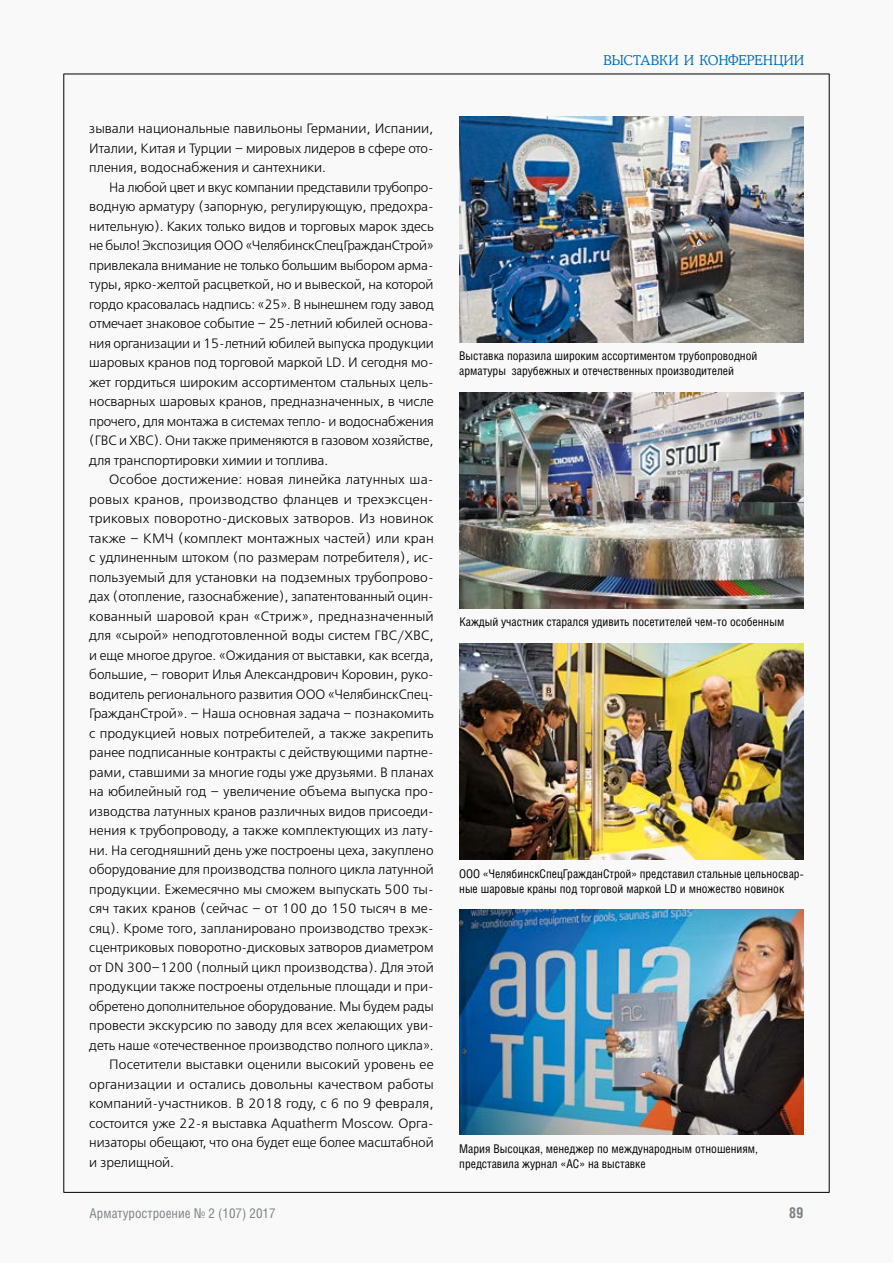
<style>
.page{position:relative;width:893px;height:1263px;background:#f9f9f9}
.page>*{position:absolute;margin:0;border:0;box-sizing:border-box;transform-origin:0 0}
.t1{font:700 15px "Helios Cond";color:#7c8386}
.t2{font:13.5px/19.5px "Free Set Light C";color:#000;text-align:justify}
.t3{font:13.5px "Helios Cond";color:#7c8386}
.t4{font:13.5px "Osvald Light C";letter-spacing:.015em;color:#006fb9}
.t5{font:12px/15px "Helios Cond";color:#000}
</style>
<div class="page">
<img style="left:459px;top:117px;width:345px;height:225px">
<img style="left:459px;top:392px;width:345px;height:216px">
<img style="left:459px;top:643px;width:345px;height:216px">
<img style="left:459px;top:909px;width:345px;height:226px">
<hr style="left:64px;top:74px;width:1px;height:1118px;background:#000">
<hr style="left:829px;top:74px;width:1px;height:1118px;background:#000">
<hr style="left:64px;top:74px;width:765px;height:1px;background:#000">
<hr style="left:64px;top:1192px;width:765px;height:1px;background:#000">
<p class="t2" style="left:89px;top:120px;width:346px">зывали национальные павильоны Германии, Испании, Италии, Китая и Турции – мировых лидеров в сфере ото&shy;пления, водоснабжения и сантехники.</p>
<p class="t2" style="left:89px;top:178px;width:346px;text-indent:20px">На любой цвет и вкус компании представили трубопро&shy;водную арматуру (запорную, регулирующую, предохра&shy;нительную). Каких только видов и торговых марок здесь не было! Экспозиция ООО «ЧелябинскСпецГражданСтрой» привлекала внимание не только большим выбором арма&shy;туры, ярко-желтой расцветкой, но и вывеской, на которой гордо красовалась надпись: «25». В нынешнем году завод отмечает знаковое событие – 25-летний юбилей основа&shy;ния организации и 15-летний юбилей выпуска продукции шаровых кранов под торговой маркой LD. И сегодня мо&shy;жет гордиться широким ассортиментом стальных цель&shy;носварных шаровых кранов, предназначенных, в числе прочего, для монтажа в системах тепло- и водоснабжения (ГВС и ХВС). Они также применяются в газовом хозяйстве, для транспортировки химии и топлива.</p>
<p class="t2" style="left:109px;top:471px;width:326px">Особое достижение: новая линейка латунных ша-</p>
<p class="t2" style="left:89px;top:490px;width:346px">ровых кранов, производство фланцев и трехэксцен-</p>
<p class="t2" style="left:89px;top:510px;width:346px">триковых поворотно-дисковых затворов. Из новинок</p>
<p class="t2" style="left:89px;top:529px;width:346px">также – КМЧ (комплект монтажных частей) или кран</p>
<p class="t2" style="left:89px;top:549px;width:346px">с удлиненным штоком (по размерам потребителя), ис-</p>
<p class="t2" style="left:89px;top:568px;width:346px">пользуемый для установки на подземных трубопрово-</p>
<p class="t2" style="left:89px;top:588px;width:346px">дах (отопление, газоснабжение), запатентованный оцин-</p>
<p class="t2" style="left:89px;top:607px;width:346px">кованный шаровой кран «Стриж», предназначенный</p>
<p class="t2" style="left:89px;top:627px;width:346px">для «сырой» неподготовленной воды систем ГВС/ХВС,</p>
<p class="t2" style="left:89px;top:646px;width:346px">и еще многое другое. «Ожидания от выставки, как всегда,</p>
<p class="t2" style="left:89px;top:666px;width:346px">большие, – говорит Илья Александрович Коровин, руко-</p>
<p class="t2" style="left:89px;top:685px;width:346px">водитель регионального развития ООО «ЧелябинскСпец-</p>
<p class="t2" style="left:89px;top:705px;width:346px">ГражданСтрой». – Наша основная задача – познакомить</p>
<p class="t2" style="left:89px;top:724px;width:346px">с продукцией новых потребителей, а также закрепить</p>
<p class="t2" style="left:89px;top:744px;width:346px">ранее подписанные контракты с действующими партне-</p>
<p class="t2" style="left:89px;top:763px;width:346px">рами, ставшими за многие годы уже друзьями. В планах</p>
<p class="t2" style="left:89px;top:783px;width:346px">на юбилейный год – увеличение объема выпуска про-</p>
<p class="t2" style="left:89px;top:802px;width:346px">изводства латунных кранов различных видов присоеди-</p>
<p class="t2" style="left:89px;top:822px;width:346px">нения к трубопроводу, а также комплектующих из лату-</p>
<p class="t2" style="left:89px;top:841px;width:346px">ни. На сегодняшний день уже построены цеха, закуплено</p>
<p class="t2" style="left:89px;top:861px;width:346px">оборудование для производства полного цикла латунной</p>
<p class="t2" style="left:89px;top:880px;width:346px">продукции. Ежемесячно мы сможем выпускать 500 ты-</p>
<p class="t2" style="left:89px;top:900px;width:346px">сяч таких кранов (сейчас – от 100 до 150 тысяч в ме-</p>
<p class="t2" style="left:89px;top:919px;width:346px">сяц). Кроме того, запланировано производство трехэк-</p>
<p class="t2" style="left:89px;top:939px;width:346px">сцентриковых поворотно-дисковых затворов диаметром</p>
<p class="t2" style="left:89px;top:958px;width:346px">от DN 300–1200 (полный цикл производства). Для этой</p>
<p class="t2" style="left:89px;top:978px;width:346px">продукции также построены отдельные площади и при-</p>
<p class="t2" style="left:89px;top:997px;width:346px">обретено дополнительное оборудование. Мы будем рады</p>
<p class="t2" style="left:89px;top:1017px;width:346px">провести экскурсию по заводу для всех желающих уви-</p>
<p class="t2" style="left:89px;top:1036px;width:343px">деть наше «отечественное производство полного цикла».</p>
<p class="t2" style="left:109px;top:1056px;width:326px">Посетители выставки оценили высокий уровень ее</p>
<p class="t2" style="left:89px;top:1075px;width:346px">организации и остались довольны качеством работы</p>
<p class="t2" style="left:89px;top:1095px;width:346px">компаний-участников. В 2018 году, с 6 по 9 февраля,</p>
<p class="t2" style="left:89px;top:1114px;width:346px">состоится уже 22-я выставка Aquatherm Moscow. Орга-</p>
<p class="t2" style="left:89px;top:1134px;width:346px">низаторы обещают, что она будет еще более масштабной</p>
<p class="t2" style="left:89px;top:1153px;width:84px">и зрелищной.</p>
<p class="t4" style="left:603px;top:52px;width:202px">выставки и конференции</p>
<p class="t5" style="left:459px;top:348px;width:300px">Выставка поразила широким ассортиментом трубопроводной арматуры зарубежных и отечественных производителей</p>
<p class="t5" style="left:459px;top:614px;width:326px">Каждый участник старался удивить посетителей чем-то особенным</p>
<p class="t5" style="left:459px;top:865px;width:346px">ООО «ЧелябинскСпецГражданСтрой» представил стальные цельносвар&shy;ные шаровые краны под торговой маркой LD и множество новинок</p>
<p class="t5" style="left:459px;top:1141px;width:300px">Мария Высоцкая, менеджер по международным отношениям, представила журнал «АС» на выставке</p>
<p class="t3" style="left:90px;top:1205px;width:187px">Арматуростроение № 2 (107) 2017</p>
<p class="t1" style="left:789px;top:1203px;width:17px">89</p>
</div>
